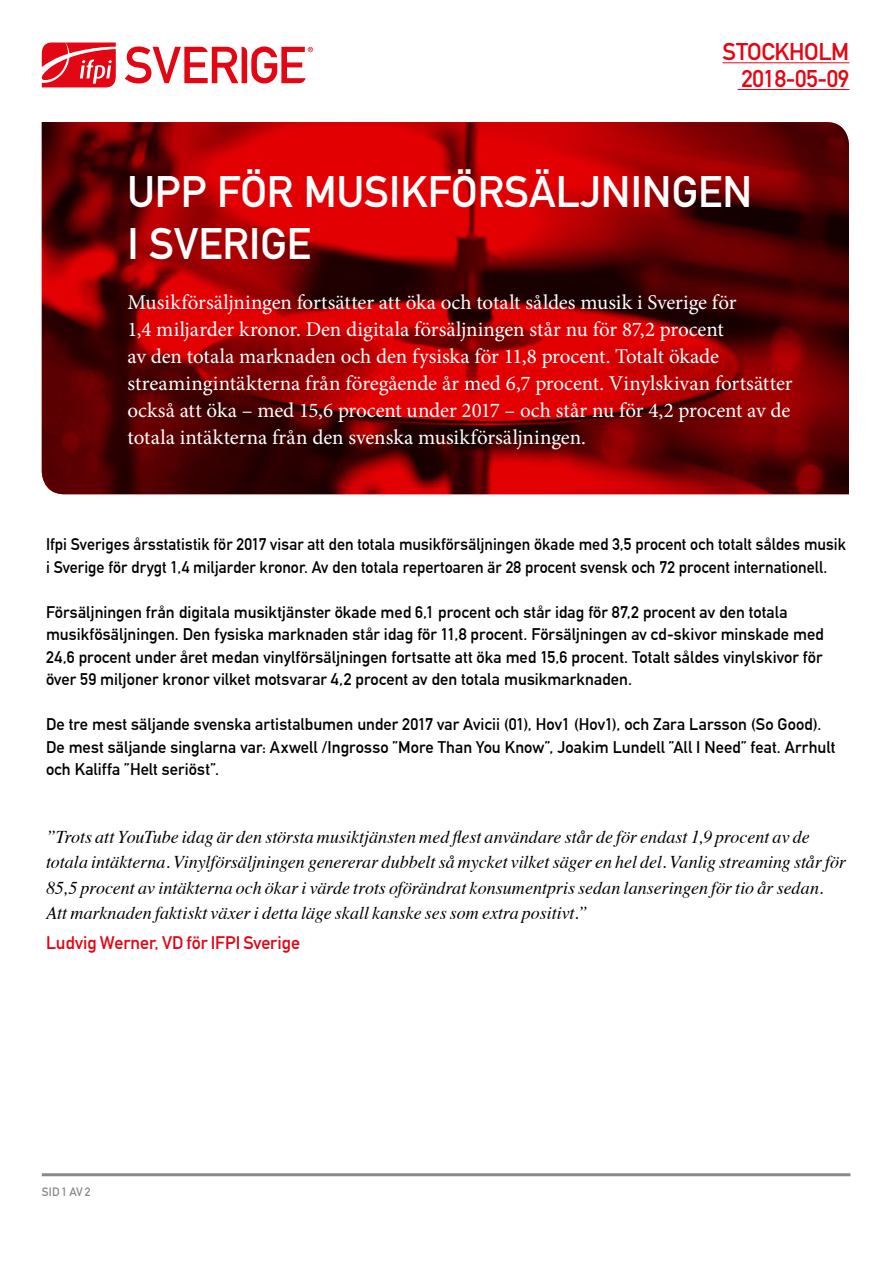
<style>
.page{position:relative;width:893px;height:1263px;background:#fff}
.page>*{position:absolute;margin:0;border:0;box-sizing:border-box;transform-origin:0 0}
.t1{font:43.5px/52.2px "DIN Mittelschrift";color:#fff}
.t2{font:23.85px/26.7px "DIN Mittelschrift";letter-spacing:-.015em;color:#e30613;text-align:right}
.t3{font:21px/27px "Minion Pro";letter-spacing:-.005em;color:#fff}
.t4{font:italic 18px/25.5px "Times";color:#000}
.t5{font:18px "DIN Mittelschrift";letter-spacing:-.005em;color:#e30613}
.t6{font:700 16.5px/22.5px "DIN Alternate";color:#000}
.t7{font:12px "DIN Mittelschrift";color:#8a8989}
</style>
<div class="page">
<img style="left:42px;top:122px;width:807px;height:372px">
<svg style="left:125px;top:46px;width:188px;height:38px"></svg>
<svg style="left:42px;top:42px;width:74px;height:46px;background:#e93f49"></svg>
<hr style="left:723px;top:62px;width:126px;height:1px;background:#e30613">
<hr style="left:738px;top:89px;width:111px;height:1px;background:#e30613">
<hr style="left:42px;top:1173px;width:808px;height:3px;background:#8a8989">
<h2 class="t2" style="left:723px;top:38px;width:128px">STOCKHOLM<br>2018-05-09</h2>
<h1 class="t1" style="left:128px;top:165px;width:626px">UPP FÖR MUSIKFÖRSÄLJNINGEN<br>I SVERIGE</h1>
<p class="t3" style="left:128px;top:289px;width:666px">Musikförsäljningen fortsätter att öka och totalt såldes musik i Sverige för<br>1,4 miljarder kronor. Den digitala försäljningen står nu för 87,2 procent<br>av den totala marknaden och den fysiska för 11,8 procent. Totalt ökade streamingintäkterna från föregående år med 6,7 procent. Vinylskivan fortsätter också att öka – med 15,6 procent under 2017 – och står nu för 4,2 procent av de totala intäkterna från den svenska musikförsäljningen.</p>
<p class="t6" style="left:46px;top:532px;width:801px">Ifpi Sveriges årsstatistik för 2017 visar att den totala musikförsäljningen ökade med 3,5 procent och totalt såldes musik i Sverige för drygt 1,4 miljarder kronor. Av den totala repertoaren är 28 procent svensk och 72 procent internationell.</p>
<p class="t6" style="left:46px;top:599px;width:779px">Försäljningen från digitala musiktjänster ökade med 6,1 procent och står idag för 87,2 procent av den totala musikfösäljningen. Den fysiska marknaden står idag för 11,8 procent. Försäljningen av cd-skivor minskade med 24,6 procent under året medan vinylförsäljningen fortsatte att öka med 15,6 procent. Totalt såldes vinylskivor för över 59 miljoner kronor vilket motsvarar 4,2 procent av den totala musikmarknaden.</p>
<p class="t6" style="left:46px;top:712px;width:791px">De tre mest säljande svenska artistalbumen under 2017 var Avicii (01), Hov1 (Hov1), och Zara Larsson (So Good).<br>De mest säljande singlarna var: Axwell /Ingrosso ”More Than You Know”, Joakim Lundell ”All I Need” feat. Arrhult och Kaliffa ”Helt seriöst”.</p>
<p class="t4" style="left:46px;top:823px;width:802px">”Trots att YouTube idag är den största musiktjänsten med flest användare står de för endast 1,9 procent av de totala intäkterna. Vinylförsäljningen genererar dubbelt så mycket vilket säger en hel del. Vanlig streaming står för 85,5 procent av intäkterna och ökar i värde trots oförändrat konsumentpris sedan lanseringen för tio år sedan.<br>Att marknaden faktiskt växer i detta läge skall kanske ses som extra positivt.”</p>
<p class="t5" style="left:46px;top:932px;width:256px">Ludvig Werner, VD för IFPI Sverige</p>
<p class="t7" style="left:42px;top:1184px;width:50px">SID 1 AV 2</p>
</div>
